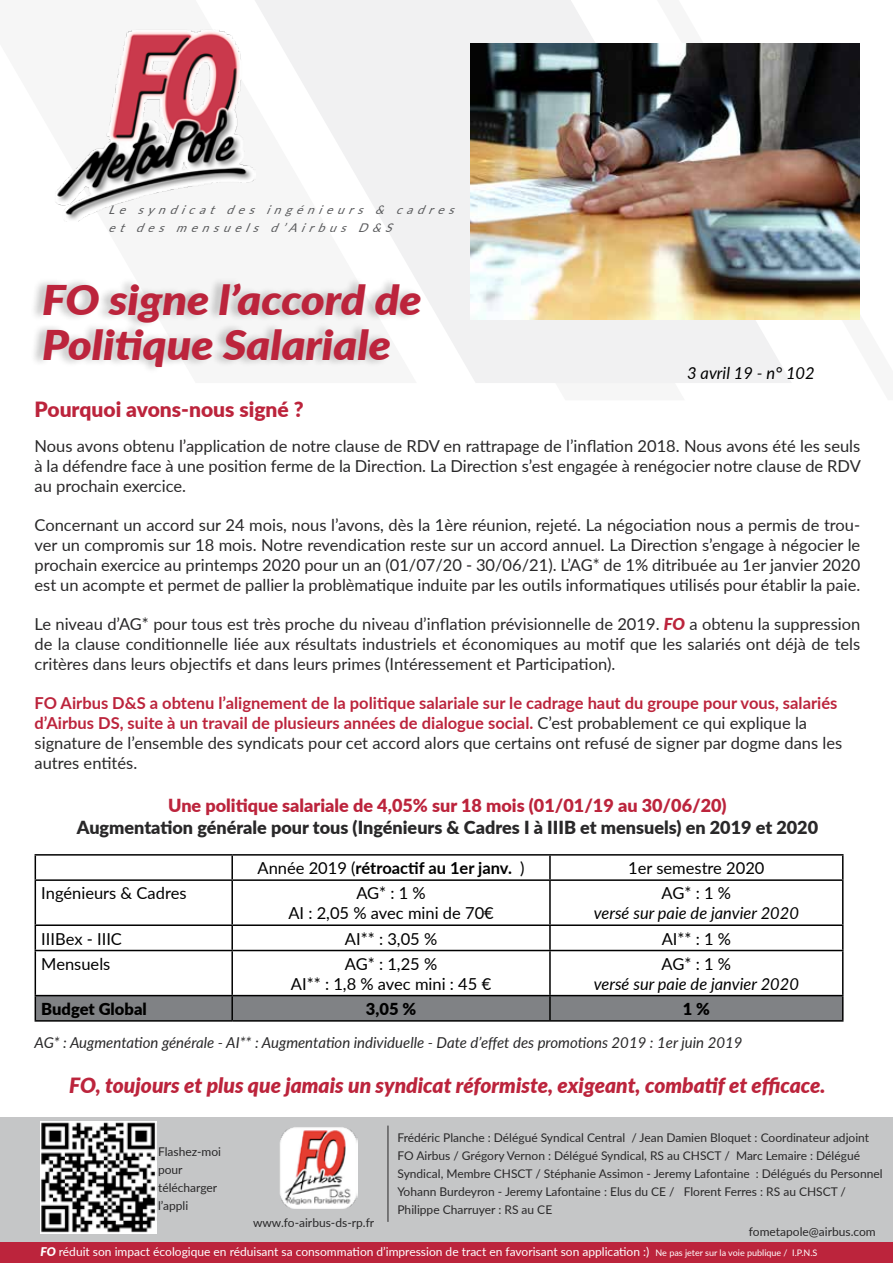
<style>
.page{position:relative;width:893px;height:1263px;background:#fff}
.page>*{position:absolute;margin:0;border:0;box-sizing:border-box;transform-origin:0 0}
.t1{font:italic 900 40.95px/45px "Lato";color:#bc243c;scale:1.1 1}
.t2{font:italic 900 21px "Lato";color:#bc243c}
.t3{font:900 21px "Lato";color:#bc243c}
.t4{font:900 18px "Lato";color:#292829}
.t5{font:900 18px "Lato";color:#bc243c}
.t6{font:16.5px/19.8px "Lato";color:#292829;text-align:justify}
.t7{font:700 16.5px/19.8px "Lato";color:#bc243c}
.t8{font:16.5px/19.8px "Lato";color:#000;text-align:center}
.t9{font:italic 16.5px "Lato";color:#000}
.t10{font:700 16.5px "Lato";color:#000}
.t11{font:900 16.5px "Lato";color:#000}
.t12{font:italic 15px "Lato";color:#292829}
.t13{font:12px/18px "Lato";color:#292829}
.t14{font:12px "Lato";color:#fff}
.t15{font:italic 12px/18px "Lato";color:#58595b}
.s1{font-weight:900;font-style:italic;color:#bc243c}
.s2{font-weight:400;color:#292829}
.s3{font-weight:400}
.s4{font-weight:900;font-style:italic}
.s5{font-size:9px}
</style>
<div class="page">
<svg style="left:417px;top:0;width:375px;height:383px;fill:#f1f1f2"></svg>
<svg style="left:66px;top:0;width:351px;height:276px;fill:#f6f6f6"></svg>
<div style="left:29px;top:276px;width:392px;height:99px;background:#000;opacity:.25"></div>
<img style="left:55px;top:29px;width:201px;height:192px">
<div style="left:0;top:1117px;width:893px;height:126px;background:#c5c6c7"></div>
<img style="left:41px;top:1122px;width:116px;height:112px">
<div style="left:0;top:1243px;width:893px;height:20px;background:#bc243c"></div>
<hr style="left:388px;top:1125px;width:1px;height:97px;background:#292829">
<img style="left:280px;top:1127px;width:77px;height:82px">
<hr style="left:35px;top:854px;width:197px;height:2px;background:#000">
<svg style="left:35px;top:856px;width:1px;height:23px"></svg>
<hr style="left:232px;top:854px;width:318px;height:2px;background:#000">
<hr style="left:231px;top:856px;width:2px;height:23px;background:#000">
<hr style="left:550px;top:854px;width:293px;height:2px;background:#000">
<hr style="left:549px;top:856px;width:2px;height:23px;background:#000">
<svg style="left:842px;top:856px;width:1px;height:23px"></svg>
<hr style="left:35px;top:879px;width:197px;height:2px;background:#000">
<hr style="left:35px;top:881px;width:1px;height:43px;background:#000">
<hr style="left:232px;top:879px;width:318px;height:2px;background:#000">
<hr style="left:231px;top:881px;width:2px;height:43px;background:#000">
<hr style="left:550px;top:879px;width:293px;height:2px;background:#000">
<hr style="left:549px;top:881px;width:2px;height:43px;background:#000">
<hr style="left:842px;top:881px;width:1px;height:43px;background:#000">
<hr style="left:35px;top:924px;width:197px;height:2px;background:#000">
<svg style="left:35px;top:926px;width:1px;height:24px"></svg>
<hr style="left:232px;top:924px;width:318px;height:2px;background:#000">
<hr style="left:231px;top:926px;width:2px;height:24px;background:#000">
<hr style="left:550px;top:924px;width:293px;height:2px;background:#000">
<hr style="left:549px;top:926px;width:2px;height:24px;background:#000">
<svg style="left:842px;top:926px;width:1px;height:24px"></svg>
<hr style="left:35px;top:950px;width:197px;height:1px;background:#000">
<hr style="left:35px;top:951px;width:1px;height:44px;background:#000">
<hr style="left:232px;top:950px;width:318px;height:1px;background:#000">
<hr style="left:231px;top:951px;width:2px;height:44px;background:#000">
<hr style="left:550px;top:950px;width:293px;height:1px;background:#000">
<hr style="left:549px;top:951px;width:2px;height:44px;background:#000">
<hr style="left:842px;top:951px;width:1px;height:44px;background:#000">
<svg style="left:35px;top:995px;width:808px;height:25px;background:#787a7d"></svg>
<hr style="left:35px;top:1020px;width:197px;height:2px;background:#000">
<hr style="left:232px;top:1020px;width:318px;height:2px;background:#000">
<hr style="left:550px;top:1020px;width:293px;height:2px;background:#000">
<img style="left:471px;top:44px;width:389px;height:275px">
<p class="t15" style="left:108px;top:200px;width:353px">Le syndicat des ingénieurs &amp; cadres et des mensuels d’Airbus D&amp;S</p>
<h1 class="t1" style="left:42px;top:276px;width:347px">FO signe l’accord de<br>Politique Salariale</h1>
<p class="t9" style="left:687px;top:361px;width:129px">3 avril 19 - n° 102</p>
<p class="t3" style="left:35px;top:394px;width:271px">Pourquoi avons-nous signé ?</p>
<p class="t6" style="left:35px;top:435px;width:828px">Nous avons obtenu l’application de notre clause de RDV en rattrapage de l’inflation 2018. Nous avons été les seuls à la défendre face à une position ferme de la Direction. La Direction s’est engagée à renégocier notre clause de RDV au prochain exercice.</p>
<p class="t6" style="left:35px;top:515px;width:827px">Concernant un accord sur 24 mois, nous l’avons, dès la 1ère réunion, rejeté. La négociation nous a permis de trou&shy;ver un compromis sur 18 mois. Notre revendication reste sur un accord annuel. La Direction s’engage à négocier le prochain exercice au printemps 2020 pour un an (01/07/20 - 30/06/21). L’AG* de 1% ditribuée au 1er janvier 2020 est un acompte et permet de pallier la problèmatique induite par les outils informatiques utilisés pour établir la paie.</p>
<p class="t6" style="left:35px;top:614px;width:827px">Le niveau d’AG* pour tous est très proche du niveau d’inflation prévisionnelle de 2019. <span class="s1">FO</span> a obtenu la suppression de la clause conditionnelle liée aux résultats industriels et économiques au motif que les salariés ont déjà de tels critères dans leurs objectifs et dans leurs primes (Intéressement et Participation).</p>
<p class="t7" style="left:35px;top:693px;width:809px">FO Airbus D&amp;S a obtenu l’alignement de la politique salariale sur le cadrage haut du groupe pour vous, salariés d’Airbus DS, suite à un travail de plusieurs années de dialogue social. <span class="s2">C’est probablement ce qui explique la signature de l’ensemble des syndicats pour cet accord alors que certains ont refusé de signer par dogme dans les autres entités.</span></p>
<p class="t5" style="left:168px;top:792px;width:560px">Une politique salariale de 4,05% sur 18 mois (01/01/19 au 30/06/20)</p>
<p class="t4" style="left:77px;top:813px;width:743px">Augmentation générale pour tous (Ingénieurs &amp; Cadres I à IIIB et mensuels) en 2019 et 2020</p>
<p class="t10" style="left:258px;top:856px;width:269px"><span class="s3">Année 2019 (</span>rétroactif au 1er janv. <span class="s3">)</span></p>
<p class="t8" style="left:628px;top:857px;width:138px">1er semestre 2020</p>
<p class="t8" style="left:41px;top:883px;width:147px">Ingénieurs &amp; Cadres</p>
<p class="t8" style="left:288px;top:883px;width:207px">AG* : 1 %<br>AI : 2,05 % avec mini de 70€</p>
<p class="t8" style="left:662px;top:883px;width:71px">AG* : 1 %</p>
<p class="t9" style="left:594px;top:901px;width:207px">versé sur paie de janvier 2020</p>
<p class="t8" style="left:41px;top:928px;width:82px">IIIBex - IIIC</p>
<p class="t8" style="left:345px;top:928px;width:94px">AI** : 3,05 %</p>
<p class="t8" style="left:662px;top:928px;width:71px">AI** : 1 %</p>
<p class="t8" style="left:41px;top:953px;width:71px">Mensuels</p>
<p class="t8" style="left:291px;top:953px;width:202px">AG* : 1,25 %<br>AI** : 1,8 % avec mini : 45 €</p>
<p class="t8" style="left:662px;top:953px;width:71px">AG* : 1 %</p>
<p class="t9" style="left:594px;top:972px;width:207px">versé sur paie de janvier 2020</p>
<p class="t11" style="left:41px;top:996px;width:107px">Budget Global</p>
<p class="t11" style="left:366px;top:996px;width:52px">3,05 %</p>
<p class="t11" style="left:683px;top:996px;width:29px">1 %</p>
<p class="t12" style="left:35px;top:1032px;width:709px">AG* : Augmentation générale - AI** : Augmentation individuelle - Date d’effet des promotions 2019 : 1er juin 2019</p>
<p class="t2" style="left:69px;top:1069px;width:758px">FO, toujours et plus que jamais un syndicat réformiste, exigeant, combatif et efficace.</p>
<p class="t13" style="left:397px;top:1127px;width:487px">Frédéric Planche : Délégué Syndical Central / Jean Damien Bloquet : Coordinateur adjoint FO Airbus / Grégory Vernon : Délégué Syndical, RS au CHSCT / Marc Lemaire : Délégué Syndical, Membre CHSCT / Stéphanie Assimon - Jeremy Lafontaine : Délégués du Personnel Yohann Burdeyron - Jeremy Lafontaine : Elus du CE / Florent Ferres : RS au CHSCT / Philippe Charruyer : RS au CE</p>
<p class="t14" style="left:40px;top:1243px;width:779px"><span class="s4">FO</span> réduit son impact écologique en réduisant sa consommation d’impression de tract en favorisant son application :) <span class="s5">Ne pas jeter sur la voie publique / I.P.N.S</span></p>
<p class="t13" style="left:158px;top:1142px;width:65px">Flashez-moi pour télécharger l’appli</p>
<p class="t13" style="left:253px;top:1213px;width:123px">www.fo-airbus-ds-rp.fr</p>
<p class="t13" style="left:749px;top:1222px;width:128px">fometapole@airbus.com</p>
</div>
